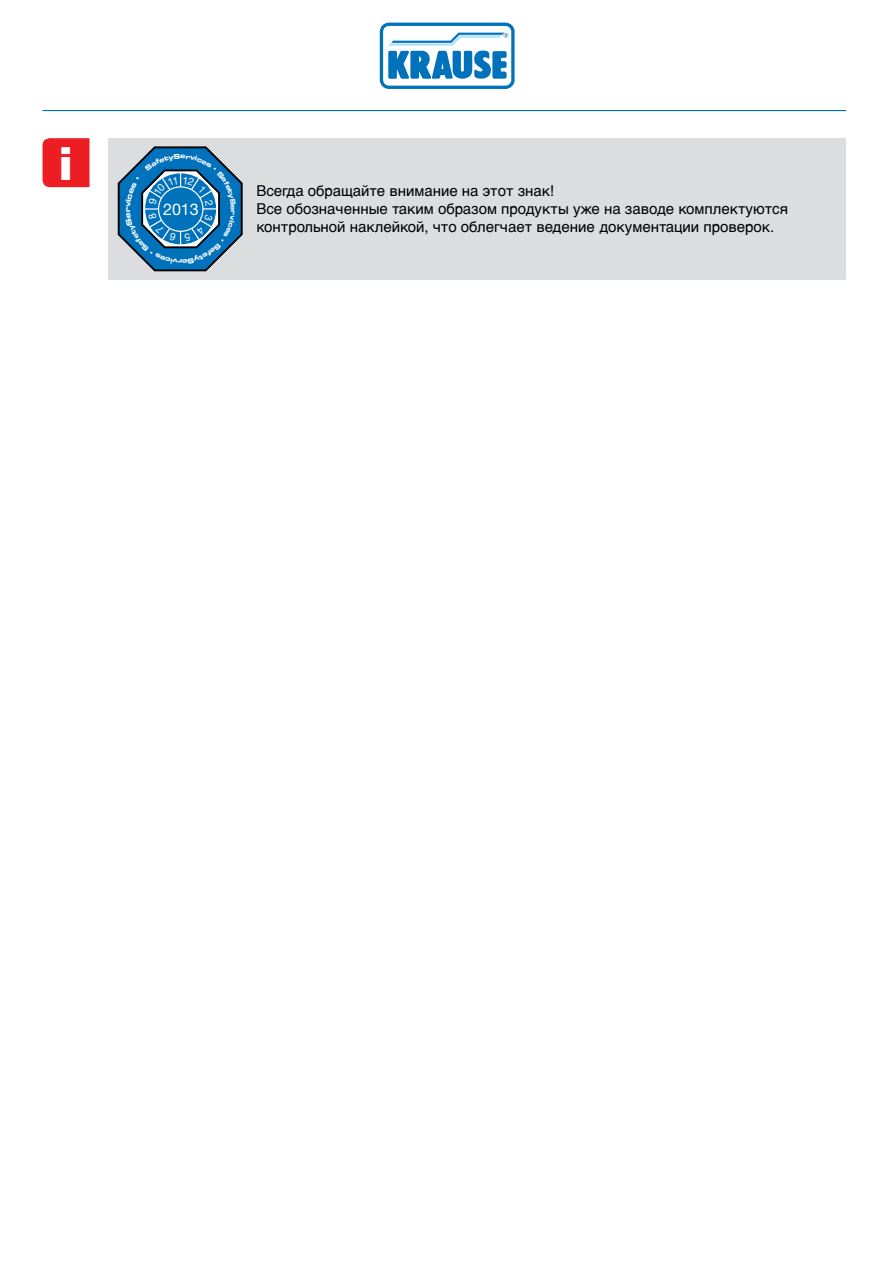
<style>
.page{position:relative;width:893px;height:1263px;background:#fff}
.page>*{position:absolute;margin:0;border:0;box-sizing:border-box;transform-origin:0 0}
.t1{font:48.9px "Microgramma D Bold Exte";color:#fff}
.t2{font:16.05px "Helvetica Neue LT";color:#fff}
.t3{font:15px/18px "Helvetica Cyr Upright";color:#000}
</style>
<div class="page">
<div style="left:43px;top:138px;width:46px;height:49px;background:#ed1d24"></div>
<div style="left:108px;top:138px;width:738px;height:142px;background:#dcddde"></div>
<svg style="left:378px;top:21px;width:138px;height:69px"></svg>
<svg style="left:380px;top:23px;width:135px;height:66px"></svg>
<hr style="left:43px;top:110px;width:803px;height:1px;background:#0072bc">
<svg style="left:117px;top:146px;width:126px;height:126px"></svg>
<h1 class="t1" style="left:59px;top:130px;width:14px">i</h1>
<p class="t2" style="left:163px;top:200px;width:37px">2013</p>
<p class="t3" style="left:256px;top:182px;width:533px">Всегда обращайте внимание на этот знак!<br>Все обозначенные таким образом продукты уже на заводе комплектуются контрольной наклейкой, что облегчает ведение документации проверок.</p>
</div>
